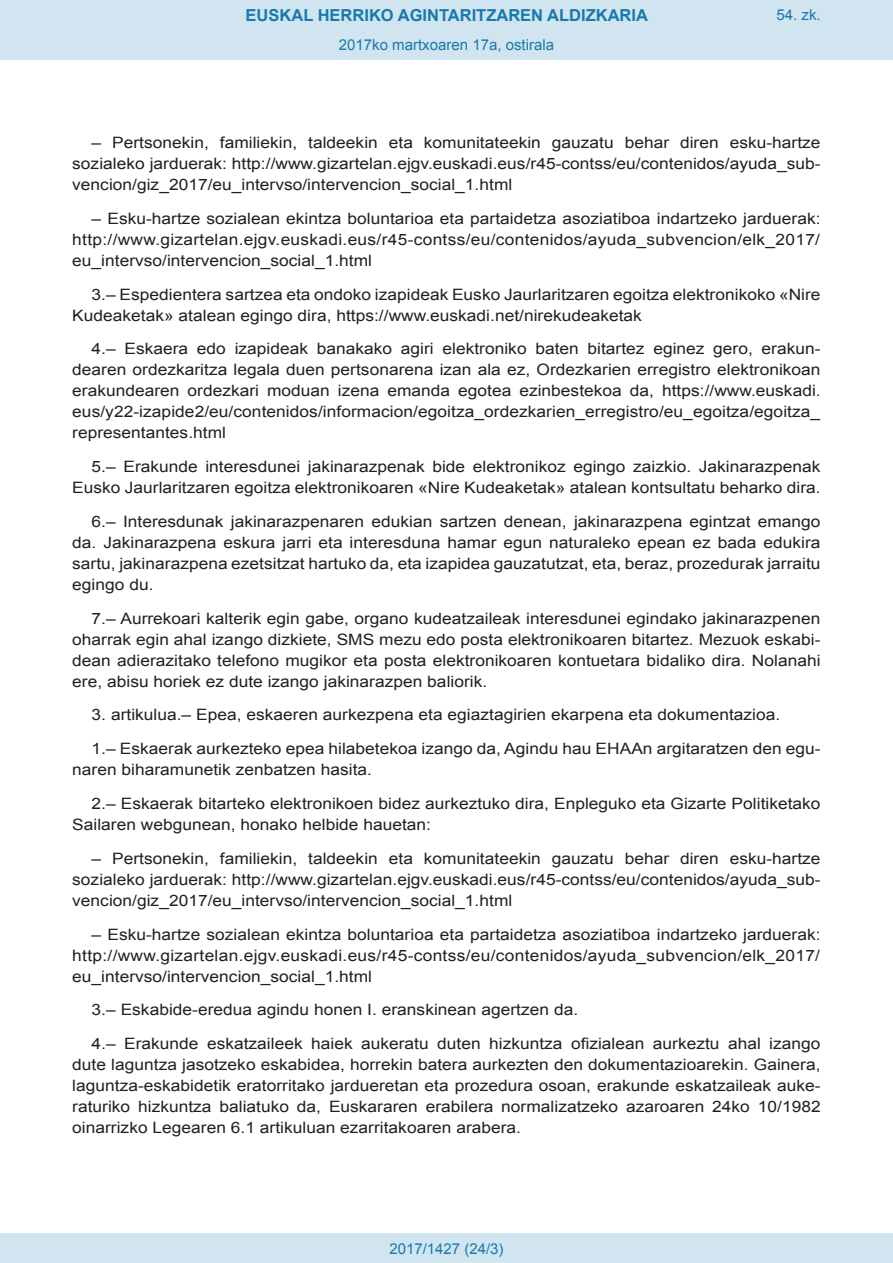
<style>
.page{position:relative;width:893px;height:1263px;background:#fff}
.page>*{position:absolute;margin:0;border:0;box-sizing:border-box;transform-origin:0 0}
.t1{font:700 16.5px "Arial";color:#1879ad}
.BOPVDetalle{font:15.6px/21px "Arial";color:#231f20;text-align:justify;scale:1.11 1}
.Paginacion_Centro{font:15px "Arial";color:#1879ad}
</style>
<div class="page">
<div style="left:0;top:0;width:893px;height:60px;background:#d0e5f0"></div>
<div style="left:0;top:1233px;width:893px;height:30px;background:#d0e5f0"></div>
<p class="t1" style="left:246px;top:4px;width:404px">EUSKAL HERRIKO AGINTARITZAREN ALDIZKARIA</p>
<p class="Paginacion_Centro" style="left:339px;top:35px;width:217px">2017ko martxoaren 17a, ostirala</p>
<p class="Paginacion_Centro" style="left:776px;top:5px;width:46px">54. zk.</p>
<p class="BOPVDetalle" style="left:72px;top:132px;width:676px;text-indent:19px">– Pertsonekin, familiekin, taldeekin eta komunitateekin gauzatu behar diren esku-hartze sozialeko jarduerak: http://www.gizartelan.ejgv.euskadi.eus/r45-contss/eu/contenidos/ayuda_sub&shy;vencion/giz_2017/eu_intervso/intervencion_social_1.html</p>
<p class="BOPVDetalle" style="left:72px;top:208px;width:676px;text-indent:19px">– Esku-hartze sozialean ekintza boluntarioa eta partaidetza asoziatiboa indartzeko jarduerak: http://www.gizartelan.ejgv.euskadi.eus/r45-contss/eu/contenidos/ayuda_subvencion/elk_2017/ eu_intervso/intervencion_social_1.html</p>
<p class="BOPVDetalle" style="left:72px;top:284px;width:676px;text-indent:19px">3.– Espedientera sartzea eta ondoko izapideak Eusko Jaurlaritzaren egoitza elektronikoko «Nire<br>Kudeaketak» atalean egingo dira, https://www.euskadi.net/nirekudeaketak</p>
<p class="BOPVDetalle" style="left:72px;top:339px;width:676px;text-indent:19px">4.– Eskaera edo izapideak banakako agiri elektroniko baten bitartez eginez gero, erakun&shy;dearen ordezkaritza legala duen pertsonarena izan ala ez, Ordezkarien erregistro elektronikoan erakundearen ordezkari moduan izena emanda egotea ezinbestekoa da, https://www.euskadi. eus/y22-izapide2/eu/contenidos/informacion/egoitza_ordezkarien_erregistro/eu_egoitza/egoitza_ representantes.html</p>
<p class="BOPVDetalle" style="left:72px;top:456px;width:676px;text-align:right">5.– Erakunde interesdunei jakinarazpenak bide elektronikoz egingo zaizkio. Jakinarazpenak<br>Eusko Jaurlaritzaren egoitza elektronikoaren «Nire Kudeaketak» atalean kontsultatu beharko dira.</p>
<p class="BOPVDetalle" style="left:72px;top:511px;width:676px;text-indent:19px">6.– Interesdunak jakinarazpenaren edukian sartzen denean, jakinarazpena egintzat emango da. Jakinarazpena eskura jarri eta interesduna hamar egun naturaleko epean ez bada edukira sartu, jakinarazpena ezetsitzat hartuko da, eta izapidea gauzatutzat, eta, beraz, prozedurak jarraitu egingo du.</p>
<p class="BOPVDetalle" style="left:72px;top:608px;width:676px;text-indent:19px">7.– Aurrekoari kalterik egin gabe, organo kudeatzaileak interesdunei egindako jakinarazpenen oharrak egin ahal izango dizkiete, SMS mezu edo posta elektronikoaren bitartez. Mezuok eskabi&shy;dean adierazitako telefono mugikor eta posta elektronikoaren kontuetara bidaliko dira. Nolanahi ere, abisu horiek ez dute izango jakinarazpen baliorik.</p>
<p class="BOPVDetalle" style="left:92px;top:705px;width:622px">3. artikulua.– Epea, eskaeren aurkezpena eta egiaztagirien ekarpena eta dokumentazioa.</p>
<p class="BOPVDetalle" style="left:72px;top:738px;width:676px;text-indent:19px">1.– Eskaerak aurkezteko epea hilabetekoa izango da, Agindu hau EHAAn argitaratzen den egu&shy;naren biharamunetik zenbatzen hasita.</p>
<p class="BOPVDetalle" style="left:72px;top:793px;width:676px;text-indent:19px">2.– Eskaerak bitarteko elektronikoen bidez aurkeztuko dira, Enpleguko eta Gizarte Politiketako<br>Sailaren webgunean, honako helbide hauetan:</p>
<p class="BOPVDetalle" style="left:72px;top:848px;width:676px;text-indent:19px">– Pertsonekin, familiekin, taldeekin eta komunitateekin gauzatu behar diren esku-hartze sozialeko jarduerak: http://www.gizartelan.ejgv.euskadi.eus/r45-contss/eu/contenidos/ayuda_sub&shy;vencion/giz_2017/eu_intervso/intervencion_social_1.html</p>
<p class="BOPVDetalle" style="left:72px;top:924px;width:676px;text-indent:19px">– Esku-hartze sozialean ekintza boluntarioa eta partaidetza asoziatiboa indartzeko jarduerak: http://www.gizartelan.ejgv.euskadi.eus/r45-contss/eu/contenidos/ayuda_subvencion/elk_2017/ eu_intervso/intervencion_social_1.html</p>
<p class="BOPVDetalle" style="left:92px;top:999px;width:440px">3.– Eskabide-eredua agindu honen I. eranskinean agertzen da.</p>
<p class="BOPVDetalle" style="left:72px;top:1033px;width:676px;text-indent:19px">4.– Erakunde eskatzaileek haiek aukeratu duten hizkuntza ofizialean aurkeztu ahal izango dute laguntza jasotzeko eskabidea, horrekin batera aurkezten den dokumentazioarekin. Gainera, laguntza-eskabidetik eratorritako jardueretan eta prozedura osoan, erakunde eskatzaileak auke&shy;raturiko hizkuntza baliatuko da, Euskararen erabilera normalizatzeko azaroaren 24ko 10/1982 oinarrizko Legearen 6.1 artikuluan ezarritakoaren arabera.</p>
<p class="Paginacion_Centro" style="left:389px;top:1238px;width:116px">2017/1427 (24/3)</p>
</div>
